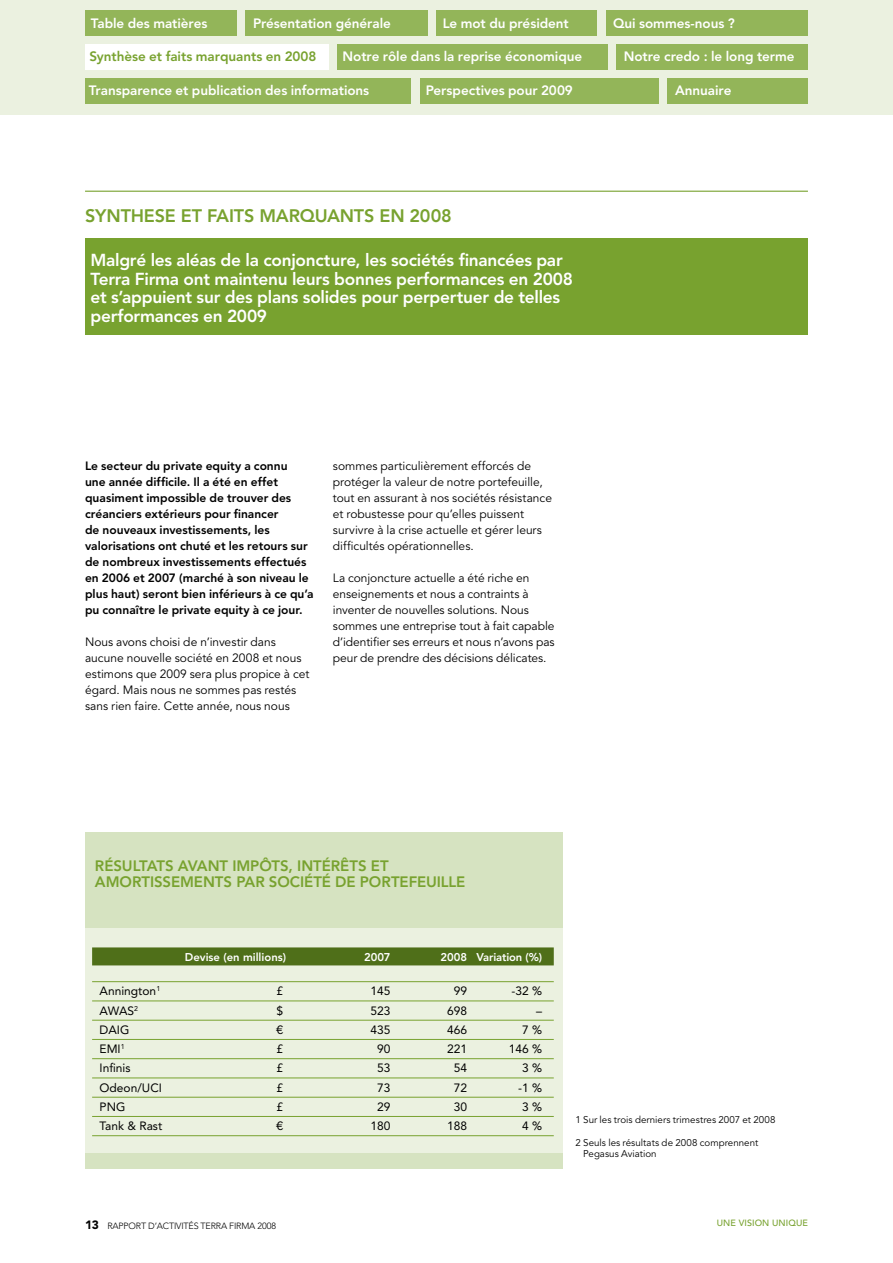
<style>
.page{position:relative;width:893px;height:1263px;background:#fff}
.page>*{position:absolute;margin:0;border:0;box-sizing:border-box;transform-origin:0 0}
.t1{font:800 18px "Avenir";letter-spacing:-.01em;color:#78a22f}
.t2{font:800 17.25px/18.9px "Avenir";letter-spacing:-.015em;color:#fff}
.t3{font:800 15px "Avenir";letter-spacing:-.005em;color:#78a22f}
.t4{font:800 13.5px "Avenir";letter-spacing:-.005em;color:#fff}
.t5{font:800 13.5px "Avenir";letter-spacing:-.005em;color:#78a22f}
.t6{font:12px/16px "Avenir";color:#000}
.t7{font:800 12px/16px "Avenir";color:#000}
.t8{font:12px "Avenir";color:#000}
.t9{font:800 11.25px "Avenir";color:#fff}
.t10{font:9.75px/11.2px "Avenir";color:#000}
.t11{font:300 9px "Avenir";letter-spacing:-.02em;color:#000}
.t12{font:500 9px "Avenir";letter-spacing:.01em;color:#78a22f}
.s1{font-weight:900;font-size:12px}
</style>
<div class="page">
<div style="left:0;top:0;width:893px;height:115px;background:#ebf1e0"></div>
<div style="left:245px;top:11px;width:182px;height:25px;background:#93b559"></div>
<div style="left:436px;top:11px;width:161px;height:25px;background:#93b559"></div>
<div style="left:606px;top:11px;width:202px;height:25px;background:#93b559"></div>
<div style="left:85px;top:11px;width:152px;height:25px;background:#93b559"></div>
<div style="left:617px;top:44px;width:191px;height:26px;background:#93b559"></div>
<div style="left:85px;top:78px;width:326px;height:26px;background:#93b559"></div>
<div style="left:337px;top:44px;width:271px;height:26px;background:#93b559"></div>
<div style="left:668px;top:78px;width:140px;height:26px;background:#93b559"></div>
<div style="left:420px;top:78px;width:238px;height:26px;background:#93b559"></div>
<hr style="left:85px;top:191px;width:723px;height:1px;background:#78a22f">
<div style="left:85px;top:239px;width:723px;height:96px;background:#78a22f"></div>
<div style="left:85px;top:832px;width:478px;height:337px;background:#d6e3c1"></div>
<div style="left:85px;top:928px;width:478px;height:225px;background:#ebf1e0"></div>
<div style="left:92px;top:947px;width:462px;height:18px;background:#4f6f19"></div>
<hr style="left:92px;top:981px;width:462px;height:1px;background:#78a22f">
<hr style="left:92px;top:1000px;width:462px;height:1px;background:#78a22f">
<hr style="left:92px;top:1020px;width:462px;height:1px;background:#78a22f">
<hr style="left:92px;top:1039px;width:462px;height:1px;background:#78a22f">
<hr style="left:92px;top:1058px;width:462px;height:1px;background:#78a22f">
<hr style="left:92px;top:1077px;width:462px;height:1px;background:#78a22f">
<hr style="left:92px;top:1097px;width:462px;height:1px;background:#78a22f">
<hr style="left:92px;top:1116px;width:462px;height:1px;background:#78a22f">
<hr style="left:92px;top:1135px;width:462px;height:1px;background:#78a22f">
<div style="left:85px;top:44px;width:243px;height:26px;background:#fff"></div>
<p class="t4" style="left:91px;top:15px;width:118px">Table des matières</p>
<p class="t4" style="left:253px;top:15px;width:139px">Présentation générale</p>
<p class="t4" style="left:443px;top:15px;width:128px">Le mot du président</p>
<p class="t4" style="left:343px;top:48px;width:241px">Notre rôle dans la reprise économique</p>
<p class="t4" style="left:624px;top:48px;width:172px">Notre credo : le long terme</p>
<p class="t4" style="left:89px;top:82px;width:282px">Transparence et publication des informations</p>
<p class="t4" style="left:426px;top:83px;width:149px">Perspectives pour 2009</p>
<p class="t4" style="left:675px;top:83px;width:58px">Annuaire</p>
<p class="t4" style="left:613px;top:15px;width:123px">Qui sommes-nous ?</p>
<p class="t5" style="left:90px;top:48px;width:228px">Synthèse et faits marquants en 2008</p>
<h1 class="t1" style="left:85px;top:205px;width:368px">SYNTHESE ET FAITS MARQUANTS EN 2008</h1>
<h2 class="t2" style="left:90px;top:250px;width:484px">Malgré les aléas de la conjoncture, les sociétés financées par Terra Firma ont maintenu leurs bonnes performances en 2008 et s’appuient sur des plans solides pour perpertuer de telles performances en 2009</h2>
<p class="t7" style="left:85px;top:458px;width:230px">Le secteur du private equity a connu<br>une année difficile. Il a été en effet quasiment impossible de trouver des créanciers extérieurs pour financer<br>de nouveaux investissements, les valorisations ont chuté et les retours sur de nombreux investissements effectués en 2006 et 2007 (marché à son niveau le plus haut) seront bien inférieurs à ce qu’a pu connaître le private equity à ce jour.</p>
<p class="t6" style="left:85px;top:634px;width:226px">Nous avons choisi de n’investir dans aucune nouvelle société en 2008 et nous estimons que 2009 sera plus propice à cet égard. Mais nous ne sommes pas restés sans rien faire. Cette année, nous nous</p>
<p class="t6" style="left:333px;top:458px;width:221px">sommes particulièrement efforcés de protéger la valeur de notre portefeuille, tout en assurant à nos sociétés résistance et robustesse pour qu’elles puissent survivre à la crise actuelle et gérer leurs difficultés opérationnelles.</p>
<p class="t6" style="left:333px;top:570px;width:223px">La conjoncture actuelle a été riche en enseignements et nous a contraints à inventer de nouvelles solutions. Nous sommes une entreprise tout à fait capable d’identifier ses erreurs et nous n’avons pas peur de prendre des décisions délicates.</p>
<p class="t3" style="left:95px;top:856px;width:29px">Résultats</p>
<p class="t3" style="left:178px;top:856px;width:31px">avant</p>
<p class="t3" style="left:232px;top:856px;width:155px">impôts, intérêts et</p>
<p class="t3" style="left:95px;top:872px;width:119px">amortissements</p>
<p class="t3" style="left:236px;top:872px;width:10px">par</p>
<p class="t3" style="left:269px;top:872px;width:198px">société de portefeuille</p>
<p class="t9" style="left:185px;top:951px;width:103px">Devise (en millions)</p>
<p class="t9" style="left:364px;top:951px;width:28px">2007</p>
<p class="t9" style="left:440px;top:951px;width:103px">2008 Variation (%)</p>
<p class="t8" style="left:100px;top:984px;width:62px">Annington<sup>1</sup></p>
<p class="t8" style="left:277px;top:984px;width:8px">£</p>
<p class="t8" style="left:371px;top:984px;width:22px">145</p>
<p class="t8" style="left:454px;top:984px;width:15px">99</p>
<p class="t8" style="left:511px;top:984px;width:32px">-32 %</p>
<p class="t8" style="left:100px;top:1003px;width:40px">AWAS <sup>2</sup></p>
<p class="t8" style="left:277px;top:1003px;width:8px">$</p>
<p class="t8" style="left:371px;top:1003px;width:22px">523</p>
<p class="t8" style="left:447px;top:1003px;width:22px">698</p>
<p class="t8" style="left:536px;top:1003px;width:7px">–</p>
<p class="t8" style="left:100px;top:1023px;width:7px">DAIG</p>
<p class="t8" style="left:277px;top:1023px;width:8px">€</p>
<p class="t8" style="left:371px;top:1023px;width:22px">435</p>
<p class="t8" style="left:447px;top:1023px;width:22px">466</p>
<p class="t8" style="left:522px;top:1023px;width:22px">7 %</p>
<p class="t8" style="left:100px;top:1042px;width:27px">EMI <sup>1</sup></p>
<p class="t8" style="left:277px;top:1042px;width:8px">£</p>
<p class="t8" style="left:377px;top:1042px;width:15px">90</p>
<p class="t8" style="left:447px;top:1042px;width:22px">221</p>
<p class="t8" style="left:509px;top:1042px;width:35px">146 %</p>
<p class="t8" style="left:100px;top:1061px;width:32px">Infinis</p>
<p class="t8" style="left:277px;top:1061px;width:8px">£</p>
<p class="t8" style="left:377px;top:1061px;width:15px">53</p>
<p class="t8" style="left:454px;top:1061px;width:15px">54</p>
<p class="t8" style="left:522px;top:1061px;width:22px">3 %</p>
<p class="t8" style="left:100px;top:1080px;width:49px">Odeon/UCI</p>
<p class="t8" style="left:277px;top:1080px;width:8px">£</p>
<p class="t8" style="left:377px;top:1080px;width:15px">73</p>
<p class="t8" style="left:454px;top:1080px;width:15px">72</p>
<p class="t8" style="left:518px;top:1080px;width:25px">-1 %</p>
<p class="t8" style="left:100px;top:1100px;width:8px">PNG</p>
<p class="t8" style="left:277px;top:1100px;width:8px">£</p>
<p class="t8" style="left:377px;top:1100px;width:15px">29</p>
<p class="t8" style="left:454px;top:1100px;width:15px">30</p>
<p class="t8" style="left:522px;top:1100px;width:22px">3 %</p>
<p class="t8" style="left:100px;top:1119px;width:64px">Tank &amp; Rast</p>
<p class="t8" style="left:277px;top:1119px;width:8px">€</p>
<p class="t8" style="left:371px;top:1119px;width:22px">180</p>
<p class="t8" style="left:447px;top:1119px;width:22px">188</p>
<p class="t8" style="left:522px;top:1119px;width:22px">4 %</p>
<p class="t10" style="left:575px;top:1114px;width:202px">1 Sur les trois derniers trimestres 2007 et 2008</p>
<p class="t10" style="left:583px;top:1137px;width:177px;text-indent:-8px">2 Seuls les résultats de 2008 comprennent<br>Pegasus Aviation</p>
<p class="t11" style="left:85px;top:1220px;width:193px"><span class="s1">13</span> RAPPORT D’ACTIVITÉS TERRA FIRMA 2008</p>
<p class="t12" style="left:717px;top:1217px;width:93px">UNE VISION UNIQUE</p>
</div>
